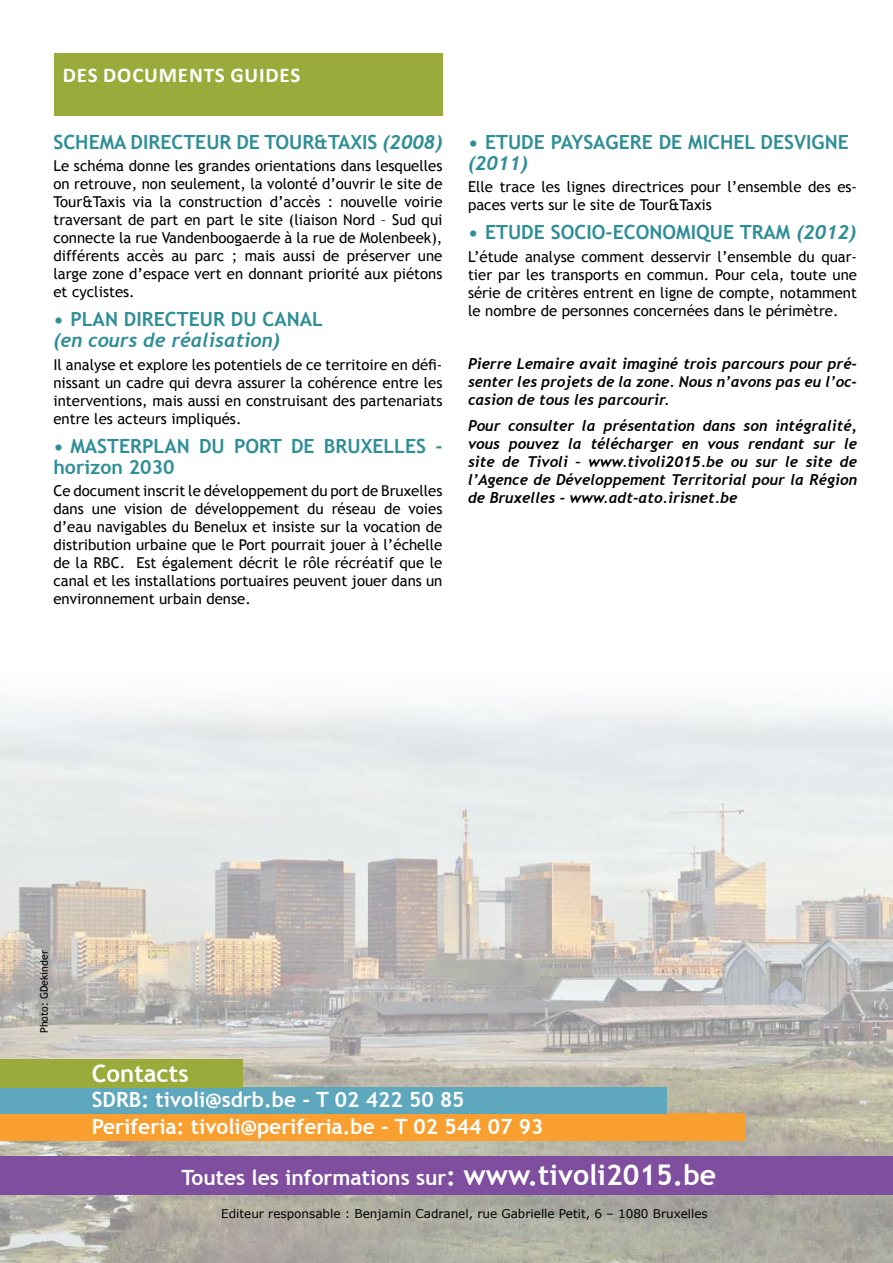
<style>
.page{position:relative;width:893px;height:1263px;background:#fff}
.page>*{position:absolute;margin:0;border:0;box-sizing:border-box;transform-origin:0 0}
.t1{font:700 24px "Trebuchet MS";color:#fff}
.t2{font:700 21px "Trebuchet MS";color:#fff}
.t3{font:700 21px "Calibri";letter-spacing:.04em;color:#fff}
.t4{font:700 19.5px "Trebuchet MS";color:#2e8e97}
.t5{font:italic 700 19.5px "Trebuchet";color:#2e8e97}
.t6{font:15px/18px "Trebuchet MS";color:#000;text-align:justify}
.t7{font:italic 700 15px/18px "Trebuchet";color:#000;text-align:justify}
.t8{font:12px "Verdana";color:#000}
.t9{font:10.5px "Trebuchet MS";color:#000}
.s1{font-family:"Trebuchet MS";font-style:normal}
.s2{font-size:25.5px}
.s3{font-size:28.5px}
</style>
<div class="page">
<img style="left:0;top:702px;width:893px;height:561px">
<div style="left:0;top:1113px;width:745px;height:28px;background:#f99f2f"></div>
<div style="left:0;top:1086px;width:667px;height:27px;background:#5ea7bd"></div>
<div style="left:0;top:1156px;width:893px;height:38px;background:#804e9f"></div>
<div style="left:0;top:1059px;width:243px;height:28px;background:#9aaa3b"></div>
<div style="left:54px;top:53px;width:388px;height:62px;background:#9aaa3b"></div>
<h2 class="t3" style="left:63px;top:61px;width:239px">DES DOCUMENTS GUIDES</h2>
<h3 class="t4" style="left:53px;top:129px;width:88px">SCHEMA DIRE</h3>
<h3 class="t4" style="left:171px;top:129px;width:25px">CTEUR</h3>
<h3 class="t4" style="left:236px;top:129px;width:42px">DE TOUR</h3>
<h3 class="t4" style="left:314px;top:129px;width:25px">&amp;TAXIS</h3>
<h3 class="t5" style="left:382px;top:130px;width:62px">(2008)</h3>
<p class="t6" style="left:53px;top:157px;width:391px">Le schéma donne les grandes orientations dans lesquelles on retrouve, non seulement, la volonté d’ouvrir le site de Tour&amp;Taxis via la construction d’accès : nouvelle voirie traversant de part en part le site (liaison Nord – Sud qui connecte la rue Vandenboogaerde à la rue de Molenbeek), différents accès au parc ; mais aussi de préserver une large zone d’espace vert en donnant priorité aux piétons et cyclistes.</p>
<h3 class="t4" style="left:53px;top:307px;width:82px">• PLAN DIRE</h3>
<h3 class="t4" style="left:165px;top:307px;width:25px">CTEUR</h3>
<h3 class="t4" style="left:231px;top:307px;width:58px">DU CANA</h3>
<h3 class="t4" style="left:312px;top:307px;width:12px">L</h3>
<h3 class="t5" style="left:53px;top:328px;width:228px">(en cours de réalisation)</h3>
<p class="t6" style="left:53px;top:355px;width:391px">Il analyse et explore les potentiels de ce territoire en défi&shy;nissant un cadre qui devra assurer la cohérence entre les interventions, mais aussi en construisant des partenariats entre les acteurs impliqués.</p>
<h3 class="t4" style="left:53px;top:434px;width:44px">• MASTERP</h3>
<h3 class="t4" style="left:154px;top:434px;width:94px">LANDUPORT</h3>
<h3 class="t4" style="left:291px;top:434px;width:57px">DE BRUXE</h3>
<h3 class="t4" style="left:383px;top:434px;width:60px">LLES -</h3>
<h3 class="t4" style="left:53px;top:455px;width:123px">horizon 2030</h3>
<p class="t6" style="left:53px;top:482px;width:391px">Ce document inscrit le développement du port de Bruxelles dans une vision de développement du réseau de voies d’eau navigables du Benelux et insiste sur la vocation de distribution urbaine que le Port pourrait jouer à l’échelle de la RBC. Est également décrit le rôle récréatif que le canal et les installations portuaires peuvent jouer dans un environnement urbain dense.</p>
<h3 class="t4" style="left:468px;top:129px;width:30px">• ETUDE</h3>
<h3 class="t4" style="left:551px;top:129px;width:80px">PAYSAGERE</h3>
<h3 class="t4" style="left:659px;top:129px;width:113px">DE MICHEL DESVI</h3>
<h3 class="t4" style="left:812px;top:129px;width:26px">GNE</h3>
<h3 class="t5" style="left:468px;top:151px;width:62px">(2011)</h3>
<p class="t6" style="left:468px;top:178px;width:391px">Elle trace les lignes directrices pour l’ensemble des es&shy;paces verts sur le site de Tour&amp;Taxis</p>
<h3 class="t4" style="left:468px;top:220px;width:30px">• ETUDE</h3>
<h3 class="t4" style="left:551px;top:220px;width:99px">SOCIO-ECONO</h3>
<h3 class="t4" style="left:676px;top:220px;width:26px">MIQUE</h3>
<h3 class="t5" style="left:740px;top:220px;width:118px"><span class="s1">TRAM</span> (2012)</h3>
<p class="t6" style="left:468px;top:247px;width:391px">L’étude analyse comment desservir l’ensemble du quar&shy;tier par les transports en commun. Pour cela, toute une série de critères entrent en ligne de compte, notamment le nombre de personnes concernées dans le périmètre.</p>
<p class="t7" style="left:468px;top:354px;width:391px">Pierre Lemaire avait imaginé trois parcours pour pré&shy;senter les projets de la zone. Nous n’avons pas eu l’oc&shy;casion de tous les parcourir.</p>
<p class="t7" style="left:468px;top:417px;width:391px">Pour consulter la présentation dans son intégralité, vous pouvez la télécharger en vous rendant sur le site de Tivoli – www.tivoli2015.be ou sur le site de l’Agence de Développement Territorial pour la Région de Bruxelles - www.adt-ato.irisnet.be</p>
<p class="t9" style="left:38px;top:1033px;width:84px;rotate:-90deg">Photo: GDekinder</p>
<h1 class="t1" style="left:92px;top:1058px;width:98px">Contacts</h1>
<h2 class="t2" style="left:92px;top:1087px;width:374px">SDRB: tivoli@sdrb.be - T 02 422 50 85</h2>
<h2 class="t2" style="left:92px;top:1113px;width:453px">Periferia: tivoli@periferia.be - T 02 544 07 93</h2>
<h2 class="t2" style="left:181px;top:1165px;width:536px">Toutes les informations sur<span class="s2">:</span> <span class="s3">www.tivoli2015.be</span></h2>
<p class="t8" style="left:221px;top:1205px;width:488px">Editeur responsable : Benjamin Cadranel, rue Gabrielle Petit, 6 – 1080 Bruxelles</p>
</div>
